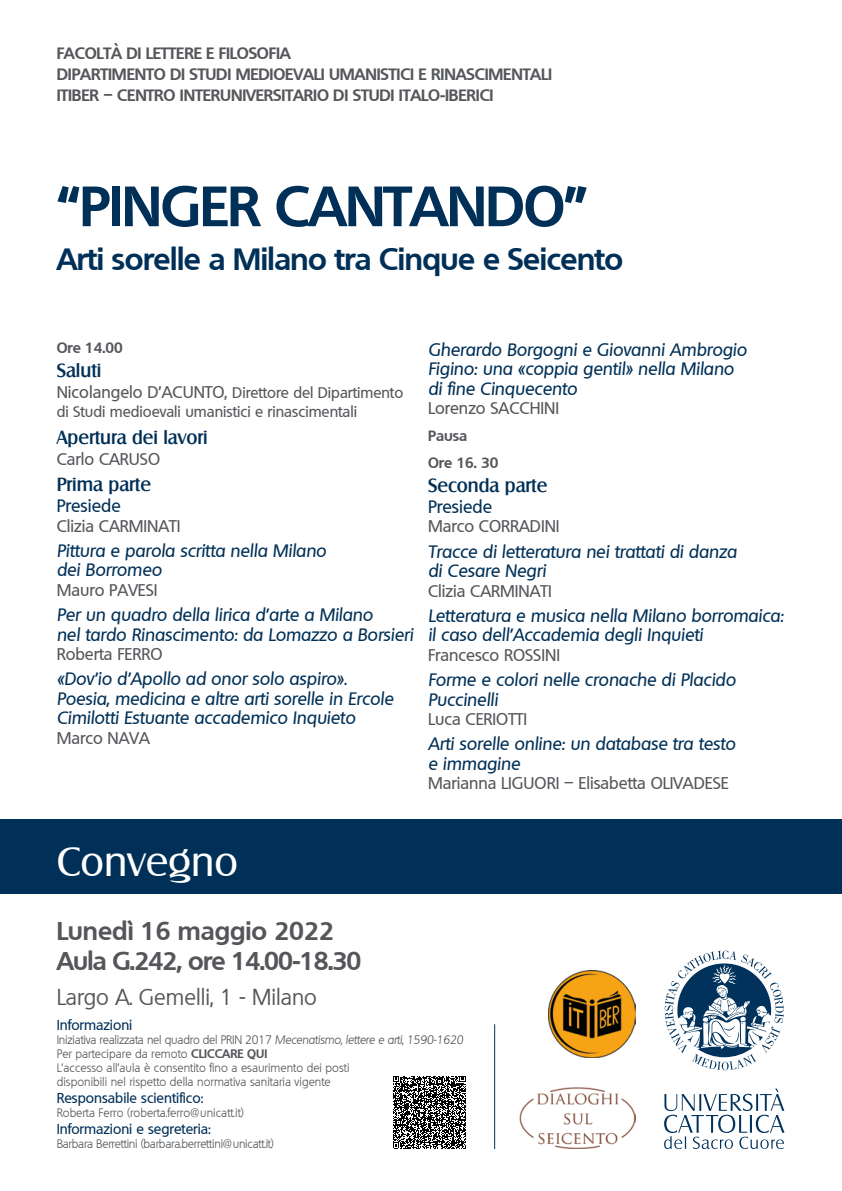
<style>
.page{position:relative;width:842px;height:1191px;background:#fff}
.page>*{position:absolute;margin:0;border:0;box-sizing:border-box;transform-origin:0 0}
.t1{font:700 55px "Quebec";letter-spacing:-.015em;color:#003057}
.t2{font:40px "Salzburg";color:#fff}
.t3{font:700 30px "Quebec";letter-spacing:-.015em;color:#003057}
.t4{font:700 25px/30px "Quebec";color:#54565a}
.t5{font:22px "Quebec";color:#54565a}
.t6{font:500 18.5px "Salzburg";color:#003057}
.t7{font:italic 500 17.5px/19.5px "Quebec";color:#003057}
.t8{font:500 17.5px "Quebec";color:#003057}
.t9{font:500 16.5px "Quebec";color:#54565a}
.t10{font:700 16px/20.8px "Quebec";letter-spacing:-.01em;color:#54565a}
.t11{font:500 15px/19.5px "Quebec";color:#54565a}
.t12{font:700 14.5px/27px "Quebec";color:#54565a}
.t13{font:500 14px "Quebec";color:#003057}
.t14{font:300 12px/14px "Quebec";color:#54565a}
.t15{font:300 12px "Quebec";letter-spacing:-.02em;color:#54565a}
.s1{font-size:16.5px}
.s2{font-style:italic}
.s3{font-weight:700}
</style>
<div class="page">
<div style="left:0;top:819px;width:842px;height:75px;background:#003057"></div>
<svg style="left:664px;top:950px;width:120px;height:120px"></svg>
<svg style="left:664px;top:1088px;width:120px;height:61px"></svg>
<img style="left:548px;top:970px;width:87px;height:87px">
<img style="left:519px;top:1087px;width:116px;height:61px">
<svg style="left:393px;top:1076px;width:73px;height:72px"></svg>
<hr style="left:494px;top:1024px;width:1px;height:125px;background:#003057">
<p class="t10" style="left:57px;top:42px;width:497px">FACOLTÀ DI LETTERE E FILOSOFIA<br>DIPARTIMENTO DI STUDI MEDIOEVALI UMANISTICI E RINASCIMENTALI<br>ITIBER – CENTRO INTERUNIVERSITARIO DI STUDI ITALO-IBERICI</p>
<h1 class="t1" style="left:57px;top:170px;width:533px">“PINGER CANTANDO”</h1>
<h3 class="t3" style="left:57px;top:239px;width:568px">Arti sorelle a Milano tra Cinque e Seicento</h3>
<p class="t12" style="left:57px;top:334px;width:68px">Ore 14.00</p>
<p class="t6" style="left:57px;top:359px;width:46px">Saluti</p>
<p class="t11" style="left:57px;top:382px;width:348px"><span class="s1">Nicolangelo D’ACUNTO,</span> Direttore del Dipartimento di Studi medioevali umanistici e rinascimentali</p>
<p class="t6" style="left:57px;top:426px;width:153px">Apertura dei lavori</p>
<p class="t9" style="left:57px;top:448px;width:105px">Carlo CARUSO</p>
<p class="t6" style="left:57px;top:473px;width:96px">Prima parte</p>
<p class="t8" style="left:57px;top:494px;width:66px">Presiede</p>
<p class="t9" style="left:57px;top:515px;width:125px">Clizia CARMINATI</p>
<p class="t7" style="left:57px;top:541px;width:271px">Pittura e parola scritta nella Milano dei Borromeo</p>
<p class="t9" style="left:57px;top:579px;width:102px">Mauro PAVESI</p>
<p class="t7" style="left:57px;top:605px;width:358px">Per un quadro della lirica d’arte a Milano<br>nel tardo Rinascimento: da Lomazzo a Borsieri</p>
<p class="t9" style="left:57px;top:643px;width:107px">Roberta FERRO</p>
<p class="t7" style="left:57px;top:669px;width:338px">«Dov’io d’Apollo ad onor solo aspiro».<br>Poesia, medicina e altre arti sorelle in Ercole<br>Cimilotti Estuante accademico Inquieto</p>
<p class="t9" style="left:57px;top:727px;width:95px">Marco NAVA</p>
<p class="t7" style="left:428px;top:339px;width:320px">Gherardo Borgogni e Giovanni Ambrogio<br>Figino: una «coppia gentil» nella Milano di fine Cinquecento</p>
<p class="t9" style="left:428px;top:397px;width:133px">Lorenzo SACCHINI</p>
<p class="t12" style="left:428px;top:422px;width:72px">Pausa<br>Ore 16. 30</p>
<p class="t6" style="left:428px;top:474px;width:121px">Seconda parte</p>
<p class="t8" style="left:428px;top:495px;width:66px">Presiede</p>
<p class="t9" style="left:428px;top:516px;width:133px">Marco CORRADINI</p>
<p class="t7" style="left:428px;top:541px;width:310px">Tracce di letteratura nei trattati di danza di Cesare Negri</p>
<p class="t9" style="left:428px;top:580px;width:125px">Clizia CARMINATI</p>
<p class="t7" style="left:428px;top:605px;width:357px">Letteratura e musica nella Milano borromaica: il caso dell’Accademia degli Inquieti</p>
<p class="t9" style="left:428px;top:644px;width:133px">Francesco ROSSINI</p>
<p class="t7" style="left:428px;top:670px;width:309px">Forme e colori nelle cronache di Placido<br>Puccinelli</p>
<p class="t9" style="left:428px;top:708px;width:101px">Luca CERIOTTI</p>
<p class="t7" style="left:428px;top:734px;width:309px">Arti sorelle online: un database tra testo e immagine</p>
<p class="t9" style="left:428px;top:772px;width:302px">Marianna LIGUORI – Elisabetta OLIVADESE</p>
<h2 class="t2" style="left:57px;top:837px;width:183px">Convegno</h2>
<h3 class="t4" style="left:57px;top:915px;width:306px">Lunedì 16 maggio 2022<br>Aula G.242, ore 14.00-18.30</h3>
<p class="t5" style="left:57px;top:983px;width:262px">Largo A. Gemelli, 1 - Milano</p>
<p class="t13" style="left:57px;top:1015px;width:77px">Informazioni</p>
<p class="t14" style="left:57px;top:1032px;width:408px">Iniziativa realizzata nel quadro del PRIN 2017 <span class="s2">Mecenatismo, lettere e arti, 1590-1620<br></span>Per partecipare da remoto <span class="s3">CLICCARE QUI<br></span>L’accesso all’aula è consentito fino a esaurimento dei posti<br>disponibili nel rispetto della normativa sanitaria vigente</p>
<p class="t13" style="left:57px;top:1089px;width:148px">Responsabile scientifico:</p>
<p class="t14" style="left:57px;top:1105px;width:189px">Roberta Ferro (roberta.ferro@unicatt.it)</p>
<p class="t13" style="left:57px;top:1120px;width:156px">Informazioni e segreteria:</p>
<p class="t15" style="left:57px;top:1136px;width:219px">Barbara Berrettini (barbara.berrettini@unicatt.it)</p>
</div>
